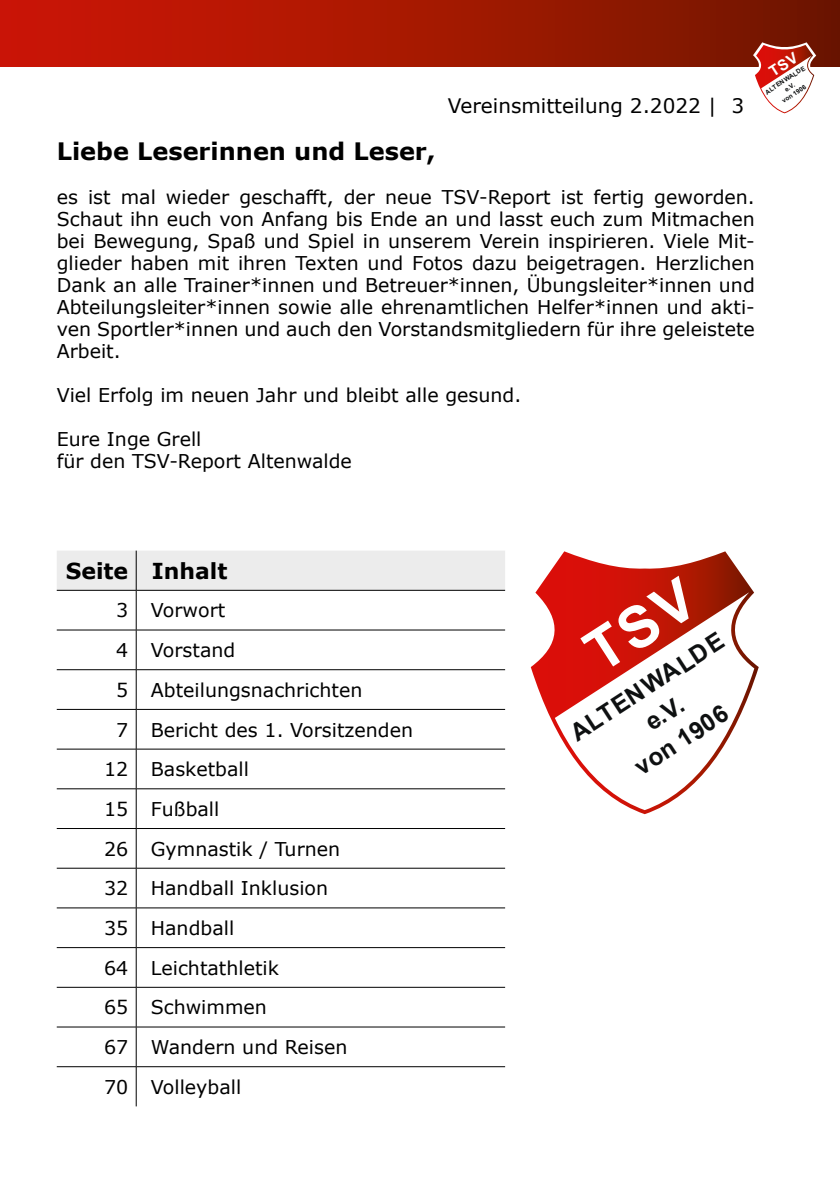
<style>
.page{position:relative;width:840px;height:1191px;background:#fff}
.page>*{position:absolute;margin:0;border:0;box-sizing:border-box;transform-origin:0 0}
.t1{font:700 24.4px/31.8px "Arial";color:#0e1011;text-align:center}
.t2{font:700 24px "Verdana";color:#000}
.t3{font:700 22px "Verdana";color:#000}
.t4{font:20px "Verdana";color:#000}
.t5{font:19px/22px "Verdana";color:#000;text-align:justify}
.t6{font:700 6.4px/8.2px "Arial";color:#0e1011;text-align:center}
</style>
<div class="page">
<div style="left:0;top:0;width:839px;height:67px;background:linear-gradient(to right,#d21705,#721700)"></div>
<svg style="left:530px;top:551px;width:228px;height:263px"></svg>
<svg style="left:554px;top:592px;width:199px;height:218px"></svg>
<div style="left:57px;top:550px;width:448px;height:40px;background:#ececec"></div>
<hr style="left:136px;top:550px;width:1px;height:40px;background:#000">
<hr style="left:57px;top:590px;width:79px;height:1px;background:#000">
<hr style="left:136px;top:590px;width:369px;height:1px;background:#000">
<hr style="left:136px;top:590px;width:1px;height:40px;background:#000">
<hr style="left:57px;top:629px;width:79px;height:1px;background:#000">
<hr style="left:136px;top:629px;width:369px;height:1px;background:#000">
<hr style="left:136px;top:630px;width:1px;height:39px;background:#000">
<hr style="left:57px;top:669px;width:79px;height:1px;background:#000">
<hr style="left:136px;top:669px;width:369px;height:1px;background:#000">
<hr style="left:136px;top:670px;width:1px;height:39px;background:#000">
<hr style="left:57px;top:709px;width:79px;height:1px;background:#000">
<hr style="left:136px;top:709px;width:369px;height:1px;background:#000">
<hr style="left:136px;top:709px;width:1px;height:40px;background:#000">
<hr style="left:57px;top:748px;width:79px;height:1px;background:#000">
<hr style="left:136px;top:748px;width:369px;height:1px;background:#000">
<hr style="left:136px;top:749px;width:1px;height:39px;background:#000">
<hr style="left:57px;top:788px;width:79px;height:1px;background:#000">
<hr style="left:136px;top:788px;width:369px;height:1px;background:#000">
<hr style="left:136px;top:789px;width:1px;height:39px;background:#000">
<hr style="left:57px;top:828px;width:79px;height:1px;background:#000">
<hr style="left:136px;top:828px;width:369px;height:1px;background:#000">
<hr style="left:136px;top:828px;width:1px;height:40px;background:#000">
<hr style="left:57px;top:868px;width:79px;height:1px;background:#000">
<hr style="left:136px;top:868px;width:369px;height:1px;background:#000">
<hr style="left:136px;top:868px;width:1px;height:39px;background:#000">
<hr style="left:57px;top:907px;width:79px;height:1px;background:#000">
<hr style="left:136px;top:907px;width:369px;height:1px;background:#000">
<hr style="left:136px;top:908px;width:1px;height:39px;background:#000">
<hr style="left:57px;top:947px;width:79px;height:1px;background:#000">
<hr style="left:136px;top:947px;width:369px;height:1px;background:#000">
<hr style="left:136px;top:948px;width:1px;height:39px;background:#000">
<hr style="left:57px;top:987px;width:79px;height:1px;background:#000">
<hr style="left:136px;top:987px;width:369px;height:1px;background:#000">
<hr style="left:136px;top:987px;width:1px;height:39px;background:#000">
<hr style="left:57px;top:1026px;width:79px;height:1px;background:#000">
<hr style="left:136px;top:1026px;width:369px;height:1px;background:#000">
<hr style="left:136px;top:1027px;width:1px;height:39px;background:#000">
<hr style="left:57px;top:1066px;width:79px;height:1px;background:#000">
<hr style="left:136px;top:1066px;width:369px;height:1px;background:#000">
<hr style="left:136px;top:1067px;width:1px;height:39px;background:#000">
<svg style="left:752px;top:42px;width:63px;height:71px"></svg>
<svg style="left:580px;top:575px;width:120px;height:98px"></svg>
<p class="t2" style="left:57px;top:134px;width:380px">Liebe Leserinnen und Leser,</p>
<p class="t4" style="left:447px;top:92px;width:298px">Vereinsmitteilung 2.2022 | 3</p>
<p class="t5" style="left:57px;top:186px;width:699px">es ist mal wieder geschafft, der neue TSV-Report ist fertig geworden.<br>Schaut ihn euch von Anfang bis Ende an und lasst euch zum Mitmachen bei Bewegung, Spaß und Spiel in unserem Verein inspirieren. Viele Mit&shy;glieder haben mit ihren Texten und Fotos dazu beigetragen. Herzlichen Dank an alle Trainer*innen und Betreuer*innen, Übungsleiter*innen und Abteilungsleiter*innen sowie alle ehrenamtlichen Helfer*innen und akti&shy;ven Sportler*innen und auch den Vorstandsmitgliedern für ihre geleistete Arbeit.</p>
<p class="t5" style="left:57px;top:384px;width:466px">Viel Erfolg im neuen Jahr und bleibt alle gesund.</p>
<p class="t5" style="left:57px;top:428px;width:296px">Eure Inge Grell<br>für den TSV-Report Altenwalde</p>
<p class="t6" style="left:763px;top:89px;width:48px;rotate:-33deg">ALTENWALDE e.V.<br>von 1906</p>
<p class="t3" style="left:66px;top:555px;width:163px">Seite Inhalt</p>
<p class="t5" style="left:116px;top:599px;width:111px">3 Vorwort</p>
<p class="t5" style="left:116px;top:639px;width:121px">4 Vorstand</p>
<p class="t5" style="left:116px;top:678px;width:248px">5 Abteilungsnachrichten</p>
<p class="t5" style="left:116px;top:718px;width:298px">7 Bericht des 1. Vorsitzenden</p>
<p class="t5" style="left:104px;top:758px;width:146px">12 Basketball</p>
<p class="t5" style="left:104px;top:798px;width:117px">15 Fußball</p>
<p class="t5" style="left:104px;top:837px;width:237px">26 Gymnastik / Turnen</p>
<p class="t5" style="left:104px;top:877px;width:225px">32 Handball Inklusion</p>
<p class="t5" style="left:104px;top:917px;width:132px">35 Handball</p>
<p class="t5" style="left:104px;top:956px;width:176px">64 Leichtathletik</p>
<p class="t5" style="left:104px;top:996px;width:164px">65 Schwimmen</p>
<p class="t5" style="left:104px;top:1036px;width:245px">67 Wandern und Reisen</p>
<p class="t5" style="left:104px;top:1075px;width:139px">70 Volleyball</p>
<p class="t1" style="left:563px;top:721px;width:179px;rotate:-33deg">ALTENWALDE e.V.<br>von 1906</p>
</div>
